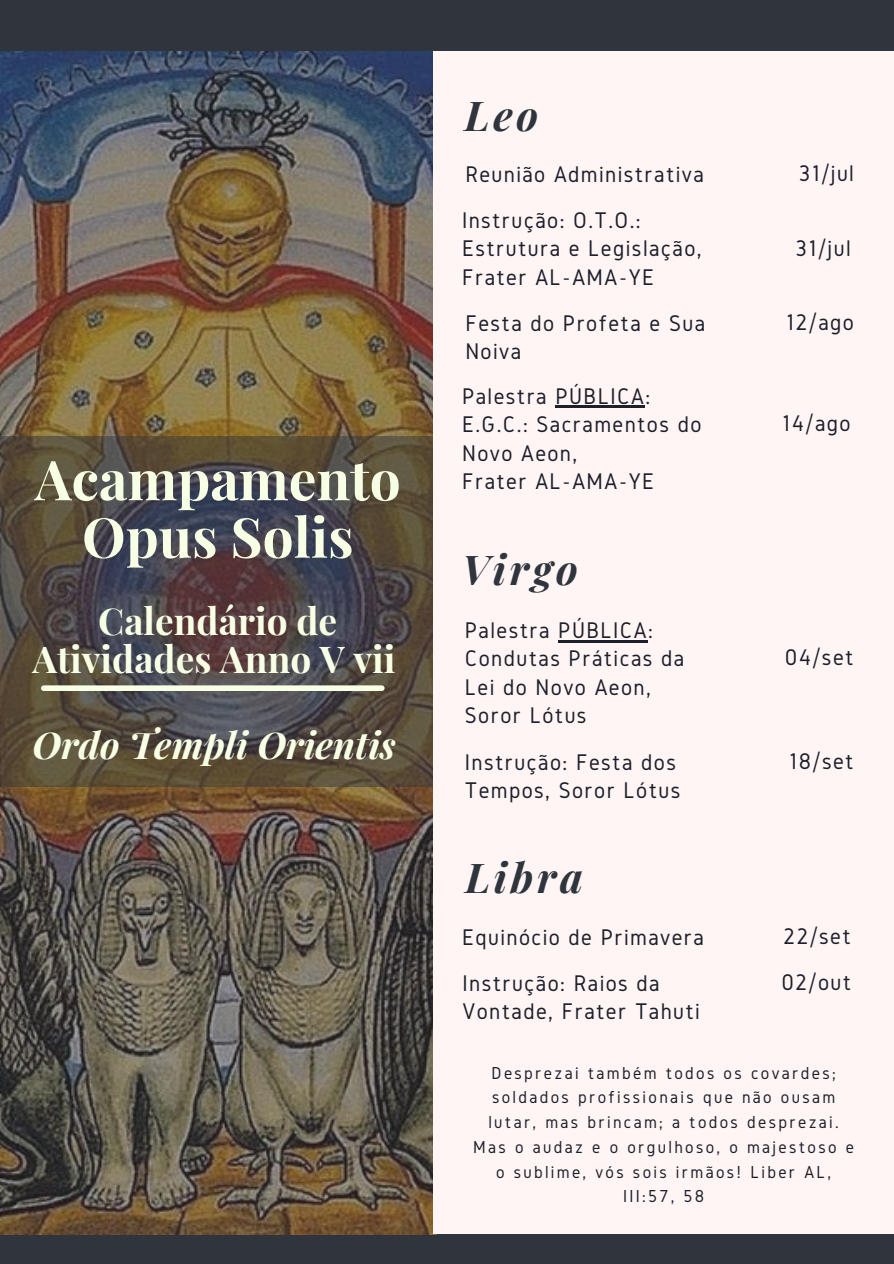
<style>
.page{position:relative;width:894px;height:1264px;background:#fff}
.page>*{position:absolute;margin:0;border:0;box-sizing:border-box;transform-origin:0 0}
.t1{font:700 55.05px/57.4px "Playfair Display";color:#f7ffe5;text-align:center}
.t2{font:italic 700 41.1px "Playfair Display";letter-spacing:.09em;color:#30353d}
.t3{font:700 37.05px/38.2px "Playfair Display";color:#f7ffe5;text-align:center}
.t4{font:italic 700 37.05px "Playfair Display";color:#f7ffe5}
.t5{font:23.55px/28.5px "Gidole";letter-spacing:.06em;color:#1d1f2a}
.t6{font:18px/24.8px "Gidole";letter-spacing:.13em;color:#1d1f2a;text-align:center}
</style>
<div class="page">
<div style="left:0;top:0;width:893px;height:1263px;background:#30353d"></div>
<img style="left:0;top:51px;width:433px;height:1182px">
<svg style="left:0;top:436px;width:432px;height:350px;background:#504843"></svg>
<div style="left:44px;top:685px;width:337px;height:6px;background:#f7ffe5"></div>
<div style="left:433px;top:51px;width:460px;height:1182px;background:#fff5f5"></div>
<hr style="left:555px;top:406px;width:90px;height:2px;background:#1d1f2a">
<hr style="left:558px;top:640px;width:90px;height:2px;background:#1d1f2a">
<p class="t1" style="left:35px;top:448px;width:367px">Acampamento<br>Opus Solis</p>
<p class="t3" style="left:32px;top:600px;width:364px">Calendário de<br>Atividades Anno V vii</p>
<p class="t4" style="left:32px;top:718px;width:365px">Ordo Templi Orientis</p>
<p class="t2" style="left:464px;top:87px;width:75px">Leo</p>
<p class="t5" style="left:465px;top:159px;width:240px">Reunião Administrativa</p>
<p class="t5" style="left:798px;top:159px;width:57px">31/jul</p>
<p class="t5" style="left:462px;top:205px;width:241px">Instrução: O.T.O.:<br>Estrutura e Legislação,<br>Frater AL-AMA-YE</p>
<p class="t5" style="left:795px;top:233px;width:57px">31/jul</p>
<p class="t5" style="left:465px;top:308px;width:241px">Festa do Profeta e Sua<br>Noiva</p>
<p class="t5" style="left:785px;top:307px;width:70px">12/ago</p>
<p class="t5" style="left:462px;top:381px;width:241px">Palestra PÚBLICA:<br>E.G.C.: Sacramentos do<br>Novo Aeon,</p>
<p class="t5" style="left:462px;top:467px;width:194px">Frater AL-AMA-YE</p>
<p class="t5" style="left:781px;top:409px;width:70px">14/ago</p>
<p class="t2" style="left:462px;top:540px;width:117px">Virgo</p>
<p class="t5" style="left:464px;top:615px;width:221px">Palestra PÚBLICA:<br>Condutas Práticas da<br>Lei do Novo Aeon,<br>Soror Lótus</p>
<p class="t5" style="left:784px;top:643px;width:70px">04/set</p>
<p class="t5" style="left:464px;top:747px;width:217px">Instrução: Festa dos<br>Tempos, Soror Lótus</p>
<p class="t5" style="left:788px;top:746px;width:66px">18/set</p>
<p class="t2" style="left:465px;top:848px;width:119px">Libra</p>
<p class="t5" style="left:462px;top:922px;width:243px">Equinócio de Primavera</p>
<p class="t5" style="left:782px;top:921px;width:69px">22/set</p>
<p class="t5" style="left:462px;top:968px;width:239px">Instrução: Raios da<br>Vontade, Frater Tahuti</p>
<p class="t5" style="left:781px;top:967px;width:71px">02/out</p>
<p class="t6" style="left:473px;top:1059px;width:382px">Desprezai também todos os covardes; soldados profissionais que não ousam lutar, mas brincam; a todos desprezai.<br>Mas o audaz e o orgulhoso, o majestoso e o sublime, vós sois irmãos! Liber AL, III:57, 58</p>
</div>
